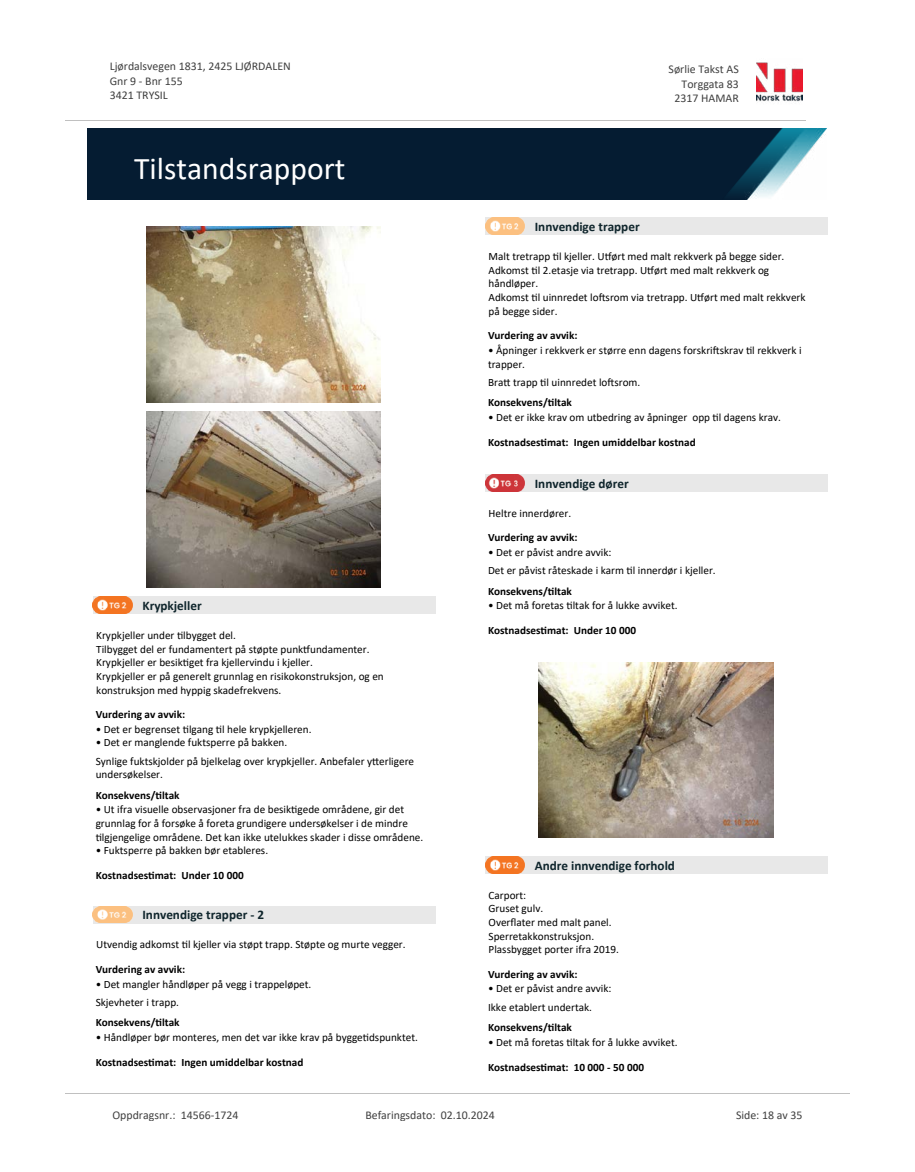
<style>
.page{position:relative;width:915px;height:1172px;background:#fff}
.page>*{position:absolute;margin:0;border:0;box-sizing:border-box;transform-origin:0 0}
.t1{font:31.65px "Calibri";color:#fff}
.t2{font:700 13.2px "Calibri";color:#0f252c}
.t3{font:11.85px/14.5px "Calibri";color:#404040}
.t4{font:11.25px/13.6px "Calibri";color:#000}
.t5{font:700 11.25px "Calibri";color:#000}
</style>
<div class="page">
<img style="left:146px;top:226px;width:234px;height:176px">
<img style="left:146px;top:411px;width:234px;height:176px">
<div style="left:93px;top:597px;width:342px;height:17px;background:#e8e8e8"></div>
<img style="left:93px;top:597px;width:39px;height:17px">
<div style="left:93px;top:906px;width:342px;height:17px;background:#e8e8e8"></div>
<img style="left:93px;top:906px;width:39px;height:17px">
<div style="left:485px;top:218px;width:342px;height:17px;background:#e8e8e8"></div>
<svg style="left:490px;top:222px;width:35px;height:13px"></svg>
<img style="left:485px;top:218px;width:39px;height:16px">
<div style="left:485px;top:474px;width:342px;height:17px;background:#e8e8e8"></div>
<img style="left:485px;top:474px;width:39px;height:17px">
<img style="left:538px;top:662px;width:234px;height:176px">
<div style="left:485px;top:856px;width:342px;height:17px;background:#e8e8e8"></div>
<svg style="left:490px;top:856px;width:35px;height:14px"></svg>
<img style="left:485px;top:857px;width:39px;height:16px">
<img style="left:756px;top:62px;width:46px;height:40px">
<hr style="left:65px;top:120px;width:740px;height:1px;background:#c0c0c0">
<img style="left:88px;top:129px;width:738px;height:71px">
<hr style="left:65px;top:1093px;width:784px;height:1px;background:#c0c0c0">
<p class="t3" style="left:110px;top:59px;width:182px">Ljørdalsvegen 1831, 2425 LJØRDALEN<br>Gnr 9 - Bnr 155<br>3421 TRYSIL</p>
<p class="t3" style="left:668px;top:62px;width:72px">Sørlie Takst AS</p>
<p class="t3" style="left:681px;top:76px;width:59px">Torggata 83</p>
<p class="t3" style="left:674px;top:90px;width:66px">2317 HAMAR</p>
<h1 class="t1" style="left:134px;top:147px;width:213px">Tilstandsrapport</h1>
<p class="t2" style="left:142px;top:596px;width:61px">Krypkjeller</p>
<p class="t4" style="left:96px;top:628px;width:289px">Krypkjeller under 琀椀lbygget del.<br>Tilbygget del er fundamentert på støpte punk琀昀undamenter.<br>Krypkjeller er besik琀椀get fra kjellervindu i kjeller.<br>Krypkjeller er på generelt grunnlag en risikokonstruksjon, og en konstruksjon med hyppig skadefrekvens.</p>
<p class="t5" style="left:96px;top:707px;width:91px">Vurdering av avvik:</p>
<p class="t4" style="left:96px;top:722px;width:217px">• Det er begrenset 琀椀lgang 琀椀l hele krypkjelleren.</p>
<p class="t4" style="left:96px;top:733px;width:320px;line-height:18.5px">• Det er manglende fuktsperre på bakken.<br>Synlige fuktskjolder på bjelkelag over krypkjeller. Anbefaler y琀琀erligere</p>
<p class="t4" style="left:96px;top:768px;width:69px">undersøkelser.</p>
<p class="t5" style="left:96px;top:787px;width:85px">Konsekvens/琀椀ltak</p>
<p class="t4" style="left:96px;top:802px;width:329px">• Ut ifra visuelle observasjoner fra de besik琀椀gede områdene, gir det grunnlag for å forsøke å foreta grundigere undersøkelser i de mindre<br>琀椀lgjengelige områdene. Det kan ikke utelukkes skader i disse områdene.</p>
<p class="t4" style="left:96px;top:843px;width:174px">• Fuktsperre på bakken bør etableres.</p>
<p class="t5" style="left:96px;top:868px;width:149px">Kostnadses琀椀mat: Under 10 000</p>
<p class="t2" style="left:142px;top:905px;width:123px">Innvendige trapper - 2</p>
<p class="t4" style="left:96px;top:938px;width:311px">Utvendig adkomst 琀椀l kjeller via støpt trapp. Støpte og murte vegger.</p>
<p class="t5" style="left:96px;top:961px;width:91px">Vurdering av avvik:</p>
<p class="t4" style="left:96px;top:974px;width:217px;line-height:18.5px">• Det mangler håndløper på vegg i trappeløpet.<br>Skjevheter i trapp.</p>
<p class="t5" style="left:96px;top:1015px;width:85px">Konsekvens/琀椀ltak</p>
<p class="t4" style="left:96px;top:1030px;width:323px">• Håndløper bør monteres, men det var ikke krav på bygge琀椀dspunktet.</p>
<p class="t5" style="left:96px;top:1054px;width:209px">Kostnadses琀椀mat: Ingen umiddelbar kostnad</p>
<p class="t2" style="left:534px;top:217px;width:106px">Innvendige trapper</p>
<p class="t4" style="left:488px;top:249px;width:318px">Malt tretrapp 琀椀l kjeller. U琀昀ørt med malt rekkverk på begge sider.<br>Adkomst 琀椀l 2.etasje via tretrapp. U琀昀ørt med malt rekkverk og håndløper.<br>Adkomst 琀椀l uinnredet lo昀琀srom via tretrapp. U琀昀ørt med malt rekkverk på begge sider.</p>
<p class="t5" style="left:488px;top:328px;width:91px">Vurdering av avvik:</p>
<p class="t4" style="left:488px;top:343px;width:315px">• Åpninger i rekkverk er større enn dagens forskri昀琀skrav 琀椀l rekkverk i trapper.</p>
<p class="t4" style="left:488px;top:375px;width:154px">Bra琀琀 trapp 琀椀l uinnredet lo昀琀srom.</p>
<p class="t5" style="left:488px;top:395px;width:85px">Konsekvens/琀椀ltak</p>
<p class="t4" style="left:488px;top:410px;width:294px">• Det er ikke krav om utbedring av åpninger opp 琀椀l dagens krav.</p>
<p class="t5" style="left:488px;top:434px;width:209px">Kostnadses琀椀mat: Ingen umiddelbar kostnad</p>
<p class="t2" style="left:534px;top:474px;width:95px">Innvendige dører</p>
<p class="t4" style="left:488px;top:506px;width:84px">Heltre innerdører.</p>
<p class="t5" style="left:488px;top:530px;width:91px">Vurdering av avvik:</p>
<p class="t4" style="left:488px;top:542px;width:229px;line-height:18.5px">• Det er påvist andre avvik:<br>Det er påvist råteskade i karm 琀椀l innerdør i kjeller.</p>
<p class="t5" style="left:488px;top:583px;width:85px">Konsekvens/琀椀ltak</p>
<p class="t4" style="left:488px;top:598px;width:191px">• Det må foretas 琀椀ltak for å lukke avviket.</p>
<p class="t5" style="left:488px;top:622px;width:149px">Kostnadses琀椀mat: Under 10 000</p>
<p class="t2" style="left:534px;top:856px;width:142px">Andre innvendige forhold</p>
<p class="t4" style="left:488px;top:888px;width:132px">Carport:<br>Gruset gulv.<br>Over昀氀ater med malt panel.<br>Sperretakkonstruksjon.<br>Plassbygget porter ifra 2019.</p>
<p class="t5" style="left:488px;top:966px;width:91px">Vurdering av avvik:</p>
<p class="t4" style="left:488px;top:979px;width:125px;line-height:18.5px">• Det er påvist andre avvik:<br>Ikke etablert undertak.</p>
<p class="t5" style="left:488px;top:1020px;width:85px">Konsekvens/琀椀ltak</p>
<p class="t4" style="left:488px;top:1035px;width:191px">• Det må foretas 琀椀ltak for å lukke avviket.</p>
<p class="t5" style="left:488px;top:1059px;width:157px">Kostnadses琀椀mat: 10 000 - 50 000</p>
<p class="t3" style="left:112px;top:1107px;width:127px">Oppdragsnr.: 14566-1724</p>
<p class="t3" style="left:365px;top:1107px;width:131px">Befaringsdato: 02.10.2024</p>
<p class="t3" style="left:735px;top:1107px;width:68px">Side: 18 av 35</p>
</div>
